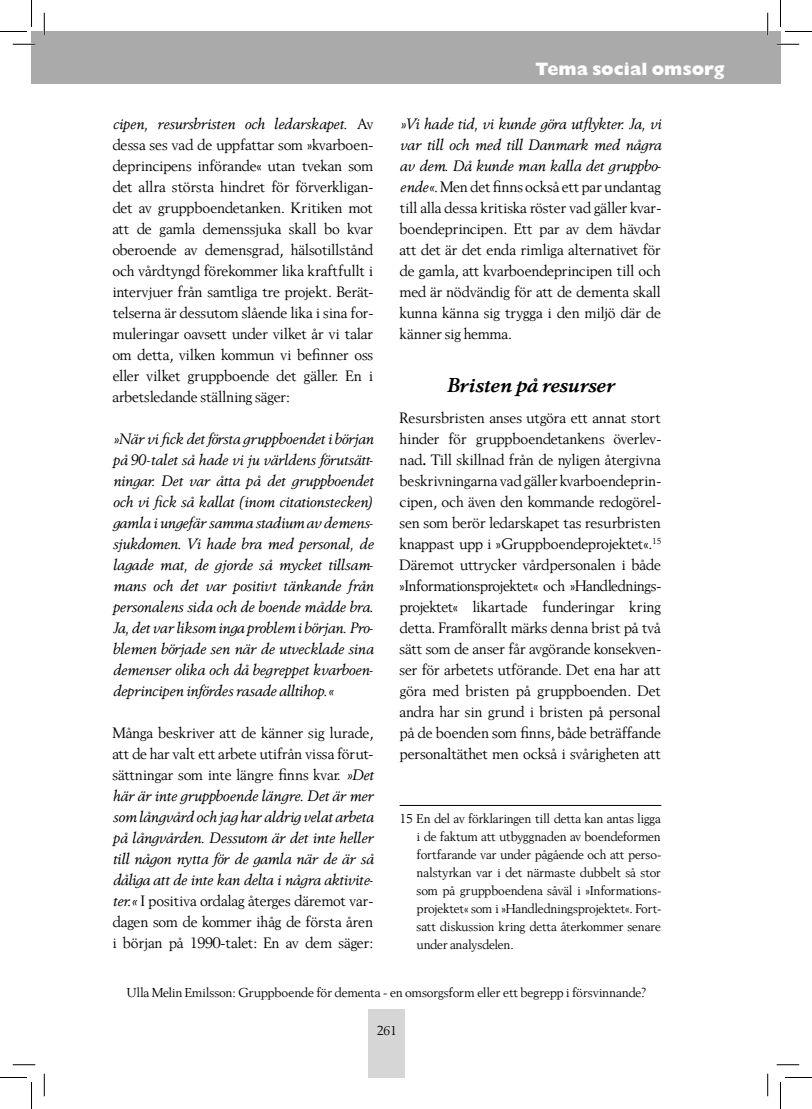
<style>
.page{position:relative;width:812px;height:1109px;background:#fff}
.page>*{position:absolute;margin:0;border:0;box-sizing:border-box;transform-origin:0 0}
.t1{font:italic 700 21px "Berling";letter-spacing:-.02em;color:#000}
.t2{font:800 18px "Gill Sans";color:#fff}
.t3{font:15.75px/21px "Berling";letter-spacing:-.03em;color:#000;text-align:justify}
.t4{font:italic 15.75px/21px "Berling";letter-spacing:-.015em;color:#000;text-align:justify}
.t5{font:13.5px/18px "Berling";letter-spacing:-.035em;color:#000;text-align:justify}
.s1{font-style:italic}
.s2{font-weight:700}
</style>
<div class="page">
<div style="left:32px;top:32px;width:12px;height:52px;background:#aaa"></div>
<div style="left:368px;top:1009px;width:37px;height:68px;background:#d6d6d6"></div>
<div style="left:45px;top:32px;width:735px;height:52px;background:#aaa"></div>
<hr style="left:399px;top:805px;width:262px;height:1px;background:#000">
<hr style="left:13px;top:43px;width:22px;height:2px;background:#fff">
<hr style="left:776px;top:43px;width:23px;height:2px;background:#fff">
<hr style="left:43px;top:13px;width:2px;height:22px;background:#fff">
<hr style="left:766px;top:13px;width:2px;height:22px;background:#fff">
<svg style="left:13px;top:44px;width:22px;height:1px"></svg>
<svg style="left:776px;top:44px;width:23px;height:1px"></svg>
<svg style="left:13px;top:1064px;width:22px;height:1px"></svg>
<svg style="left:776px;top:1064px;width:23px;height:1px"></svg>
<svg style="left:44px;top:13px;width:1px;height:22px"></svg>
<svg style="left:44px;top:1074px;width:1px;height:22px"></svg>
<svg style="left:767px;top:13px;width:1px;height:22px"></svg>
<svg style="left:767px;top:1074px;width:1px;height:22px"></svg>
<svg style="left:0;top:0;width:32px;height:32px"></svg>
<svg style="left:0;top:1077px;width:32px;height:32px"></svg>
<svg style="left:780px;top:0;width:31px;height:32px"></svg>
<svg style="left:780px;top:1077px;width:31px;height:32px"></svg>
<p class="t2" style="left:535px;top:58px;width:191px">Tema social omsorg</p>
<p class="t3" style="left:112px;top:113px;width:262px"><span class="s1">cipen, resursbristen och ledarskapet.</span> Av dessa ses vad de uppfattar som »kvarboen&shy;deprincipens införande« utan tvekan som det allra största hindret för förverkligan&shy;det av gruppboendetanken. Kritiken mot att de gamla demenssjuka skall bo kvar oberoende av demensgrad, hälsotillstånd och vårdtyngd förekommer lika kraftfullt i intervjuer från samtliga tre projekt. Berät&shy;telserna är dessutom slående lika i sina for&shy;muleringar oavsett under vilket år vi talar om detta, vilken kommun vi befinner oss eller vilket gruppboende det gäller. En i arbetsledande ställning säger:</p>
<p class="t4" style="left:112px;top:428px;width:262px">»När vi fick det första gruppboendet i början på 90-talet så hade vi ju världens förutsätt&shy;ningar. Det var åtta på det gruppboendet och vi fick så kallat (inom citationstecken) gamla i ungefär samma stadium av demens&shy;sjukdomen. Vi hade bra med personal, de lagade mat, de gjorde så mycket tillsam&shy;mans och det var positivt tänkande från personalens sida och de boende mådde bra.<br>Ja, det var liksom inga problem i början. Pro&shy;blemen började sen när de utvecklade sina demenser olika och då begreppet kvarboen&shy;deprincipen infördes rasade alltihop.«</p>
<p class="t3" style="left:112px;top:722px;width:262px">Många beskriver att de känner sig lurade, att de har valt ett arbete utifrån vissa förut&shy;sättningar som inte längre finns kvar. <span class="s1">»Det här är inte gruppboende längre. Det är mer som långvård och jag har aldrig velat arbeta på långvården. Dessutom är det inte heller till någon nytta för de gamla när de är så dåliga att de inte kan delta i några aktivite&shy;ter.«</span> I positiva ordalag återges däremot var&shy;dagen som de kommer ihåg de första åren i början på 1990-talet: En av dem säger:</p>
<p class="t3" style="left:399px;top:113px;width:263px"><span class="s1">»Vi hade tid, vi kunde göra utflykter. Ja, vi var till och med till Danmark med några av dem. Då kunde man kalla det gruppbo&shy;ende«.</span> Men det finns också ett par undantag till alla dessa kritiska röster vad gäller kvar&shy;boendeprincipen. Ett par av dem hävdar att det är det enda rimliga alternativet för de gamla, att kvarboendeprincipen till och med är nödvändig för att de dementa skall kunna känna sig trygga i den miljö där de känner sig hemma.</p>
<h1 class="t1" style="left:446px;top:373px;width:170px">Bristen på resurser</h1>
<p class="t3" style="left:399px;top:408px;width:263px">Resursbristen anses utgöra ett annat stort hinder för gruppboendetankens överlev&shy;nad<span class="s2">.</span> Till skillnad från de nyligen återgivna beskrivningarna vad gäller kvarboendeprin&shy;cipen, och även den kommande redogörel&shy;sen som berör ledarskapet tas resurbristen knappast upp i »Gruppboendeprojektet«.<sup>15<br></sup>Däremot uttrycker vårdpersonalen i både »Informationsprojektet« och »Handlednings&shy;projektet« likartade funderingar kring detta. Framförallt märks denna brist på två sätt som de anser får avgörande konsekven&shy;ser för arbetets utförande. Det ena har att göra med bristen på gruppboenden. Det andra har sin grund i bristen på personal på de boenden som finns, både beträffande personaltäthet men också i svårigheten att</p>
<p class="t5" style="left:416px;top:809px;width:246px;text-indent:-17px">15 En del av förklaringen till detta kan antas ligga i de faktum att utbyggnaden av boendeformen fortfarande var under pågående och att perso&shy;nalstyrkan var i det närmaste dubbelt så stor som på gruppboendena såväl i »Informations&shy;projektet« som i »Handledningsprojektet«. Fort&shy;satt diskussion kring detta återkommer senare under analysdelen.</p>
<p class="t5" style="left:127px;top:983px;width:520px">Ulla Melin Emilsson: Gruppboende för dementa - en omsorgsform eller ett begrepp i försvinnande?</p>
<p class="t5" style="left:377px;top:1021px;width:21px">261</p>
</div>
